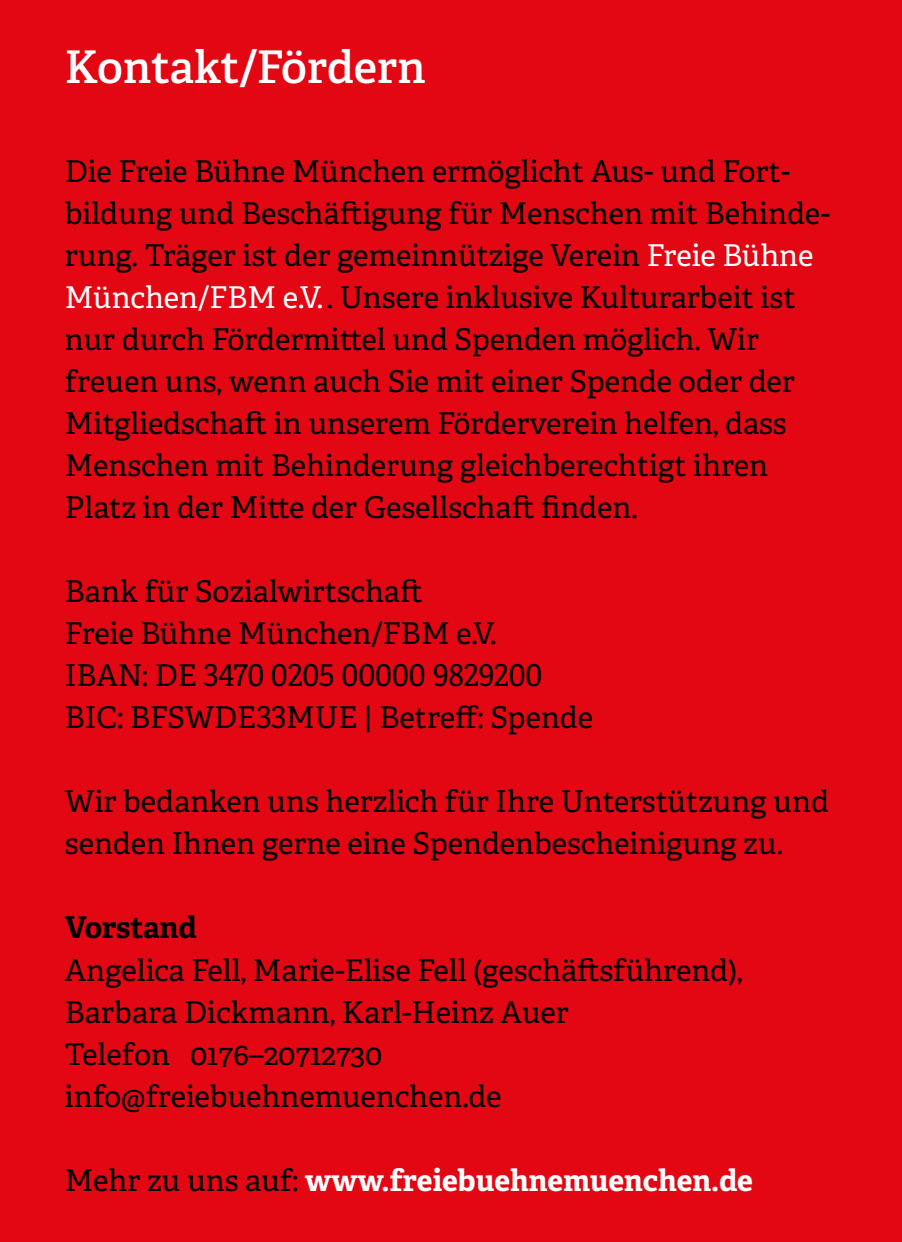
<style>
.page{position:relative;width:902px;height:1242px;background:#fff}
.page>*{position:absolute;margin:0;border:0;box-sizing:border-box;transform-origin:0 0}
.t1{font:600 45px "Adelle";letter-spacing:-.005em;color:#fff}
.t2{font:30px/42px "Adelle";color:#000}
.t3{font:700 30px "Adelle";color:#fff}
.t4{font:700 30px "Adelle";letter-spacing:-.005em;color:#000}
.s1{color:#fff}
.s2{font-style:italic}
.s3{font-weight:400;color:#000}
</style>
<div class="page">
<div style="left:0;top:0;width:901px;height:1242px;background:#e30613"></div>
<h1 class="t1" style="left:65px;top:34px;width:362px">Kontakt/Fördern</h1>
<p class="t2" style="left:65px;top:149px;width:766px">Die Freie Bühne München ermöglicht Aus- und Fort&shy;bildung und Beschäftigung für Menschen mit Behinde&shy;rung. Träger ist der gemeinnützige Verein <span class="s1">Freie Bühne München/FBM e.V.</span> . Unsere inklusive Kulturarbeit ist nur durch Fördermittel und Spenden möglich. Wir freuen uns, wenn auch Sie mit einer Spende oder der Mitgliedschaft in unserem Förderverein helfen, dass Menschen mit Behinderung gleichberechtigt ihren Platz in der Mitte der Gesellschaft finden.</p>
<p class="t2" style="left:65px;top:569px;width:529px">Bank für Sozialwirtschaft<br>Freie Bühne München/FBM e.V.<br>IBAN: DE 3470 0205 00000 9829200<br>BIC: BFSWDE33MUE | Betreff: Spende</p>
<p class="t2" style="left:65px;top:779px;width:765px">Wir bedanken uns herzlich für Ihre Unterstützung und senden Ihnen gerne eine Spendenbescheinigung zu<span class="s2">.</span></p>
<p class="t4" style="left:65px;top:906px;width:133px">Vorstand</p>
<p class="t2" style="left:65px;top:947px;width:679px">Angelica Fell, Marie-Elise Fell (geschäftsführend), Barbara Dickmann, Karl-Heinz Auer<br>Telefon 0176–20712730 info@freiebuehnemuenchen.de</p>
<p class="t3" style="left:65px;top:1158px;width:689px"><span class="s3">Mehr zu uns auf:</span> www.freiebuehnemuenchen.de</p>
</div>
